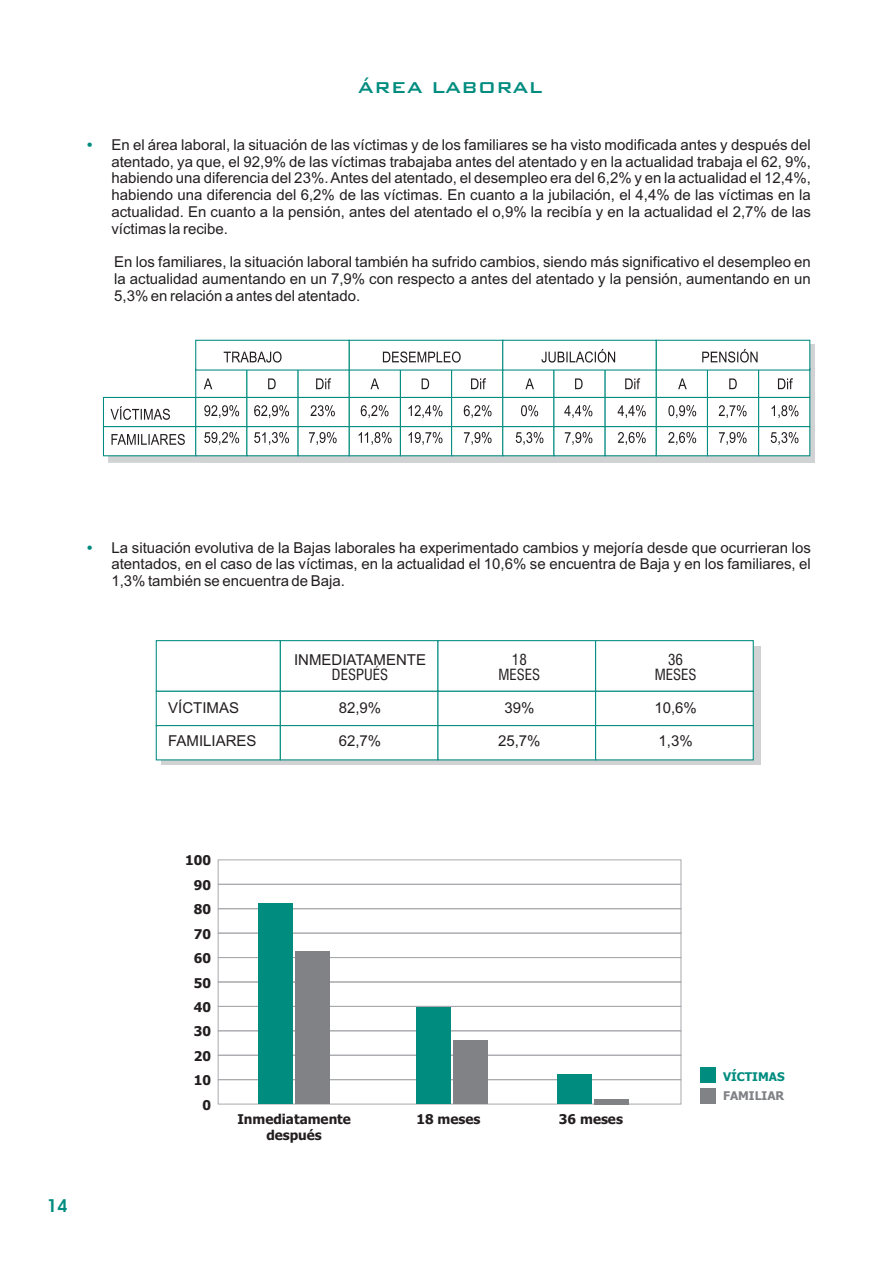
<style>
.page{position:relative;width:893px;height:1263px;background:#fff}
.page>*{position:absolute;margin:0;border:0;box-sizing:border-box;transform-origin:0 0}
.t1{font:500 21px "Bank Gothic BT";color:#008c7f}
.t2{font:700 18px "Avant Garde IT Cby BT";color:#008c7f}
.t3{font:15px/16.8px "Arial";color:#231f20;text-align:justify}
.t4{font:condensed 15px "Swiss 721 BT";color:#231f20}
.t5{font:700 13.5px/24.5px "Tahoma";color:#231f20;text-align:right}
.t6{font:700 12px "Tahoma";color:#008c7f}
.t7{font:700 12px "Tahoma";color:#808285}
.s1{font-weight:700;color:#008c7f}
</style>
<div class="page">
<div style="left:202px;top:344px;width:613px;height:119px;background:#d1d2d4"></div>
<svg style="left:102px;top:339px;width:709px;height:118px"></svg>
<div style="left:161px;top:646px;width:599px;height:119px;background:#d1d2d4"></div>
<svg style="left:155px;top:640px;width:599px;height:121px"></svg>
<div style="left:218px;top:859px;width:463px;height:26px;border:1px solid #a8a9ad"></div>
<div style="left:218px;top:884px;width:463px;height:25px;border:1px solid #a8a9ad"></div>
<div style="left:218px;top:908px;width:463px;height:25px;border:1px solid #a8a9ad"></div>
<div style="left:218px;top:933px;width:463px;height:25px;border:1px solid #a8a9ad"></div>
<div style="left:218px;top:957px;width:463px;height:25px;border:1px solid #a8a9ad"></div>
<div style="left:218px;top:981px;width:463px;height:26px;border:1px solid #a8a9ad"></div>
<div style="left:218px;top:1006px;width:463px;height:25px;border:1px solid #a8a9ad"></div>
<div style="left:218px;top:1030px;width:463px;height:26px;border:1px solid #a8a9ad"></div>
<div style="left:218px;top:1055px;width:463px;height:25px;border:1px solid #a8a9ad"></div>
<div style="left:218px;top:1079px;width:463px;height:25px;border:1px solid #a8a9ad"></div>
<div style="left:258px;top:903px;width:34px;height:201px;background:#008c7f"></div>
<div style="left:295px;top:952px;width:34px;height:152px;background:#808285"></div>
<div style="left:417px;top:1007px;width:34px;height:97px;background:#008c7f"></div>
<div style="left:454px;top:1040px;width:34px;height:64px;background:#808285"></div>
<div style="left:557px;top:1075px;width:34px;height:29px;background:#008c7f"></div>
<div style="left:594px;top:1099px;width:34px;height:5px;background:#808285"></div>
<div style="left:700px;top:1067px;width:15px;height:16px;background:#008c7f"></div>
<div style="left:700px;top:1089px;width:15px;height:15px;background:#808285"></div>
<h1 class="t1" style="left:358px;top:77px;width:187px">ÁREA LABORAL</h1>
<p class="t3" style="left:111px;top:138px;width:701px;text-indent:-24px"><span class="s1">•</span> En el área laboral, la situación de las víctimas y de los familiares se ha visto modificada antes y después del atentado, ya que, el 92,9% de las víctimas trabajaba antes del atentado y en la actualidad trabaja el 62, 9%, habiendo una diferencia del 23%. Antes del atentado, el desempleo era del 6,2% y en la actualidad el 12,4%, habiendo una diferencia del 6,2% de las víctimas. En cuanto a la jubilación, el 4,4% de las víctimas en la actualidad. En cuanto a la pensión, antes del atentado el o,9% la recibía y en la actualidad el 2,7% de las víctimas la recibe.</p>
<p class="t3" style="left:114px;top:255px;width:698px">En los familiares, la situación laboral también ha sufrido cambios, siendo más significativo el desempleo en la actualidad aumentando en un 7,9% con respecto a antes del atentado y la pensión, aumentando en un 5,3% en relación a antes del atentado.</p>
<p class="t3" style="left:111px;top:540px;width:701px;text-indent:-24px"><span class="s1">•</span> La situación evolutiva de la Bajas laborales ha experimentado cambios y mejoría desde que ocurrieran los atentados, en el caso de las víctimas, en la actualidad el 10,6% se encuentra de Baja y en los familiares, el 1,3% también se encuentra de Baja.</p>
<p class="t4" style="left:512px;top:653px;width:16px">18</p>
<p class="t4" style="left:668px;top:653px;width:16px">36</p>
<p class="t3" style="left:294px;top:652px;width:133px">INMEDIATAMENTE</p>
<p class="t4" style="left:332px;top:668px;width:58px">DESPUÉS</p>
<p class="t4" style="left:498px;top:668px;width:43px">MESES</p>
<p class="t4" style="left:655px;top:668px;width:43px">MESES</p>
<p class="t3" style="left:168px;top:701px;width:72px">VÍCTIMAS</p>
<p class="t3" style="left:339px;top:701px;width:44px">82,9%</p>
<p class="t3" style="left:504px;top:701px;width:32px">39%</p>
<p class="t3" style="left:654px;top:701px;width:44px">10,6%</p>
<p class="t3" style="left:168px;top:733px;width:90px">FAMILIARES</p>
<p class="t3" style="left:339px;top:733px;width:44px">62,7%</p>
<p class="t3" style="left:498px;top:733px;width:44px">25,7%</p>
<p class="t3" style="left:658px;top:733px;width:36px">1,3%</p>
<p class="t2" style="left:47px;top:1198px;width:22px">14</p>
<p class="t5" style="left:185px;top:849px;width:27px">100<br>90<br>80<br>70<br>60<br>50<br>40<br>30<br>20<br>10<br>0</p>
<p class="t5" style="left:237px;top:1112px;width:115px;line-height:16.4px;text-align:center">Inmediatamente después</p>
<p class="t5" style="left:416px;top:1108px;width:65px">18 meses</p>
<p class="t5" style="left:559px;top:1108px;width:65px">36 meses</p>
<p class="t6" style="left:723px;top:1072px;width:63px">VÍCTIMAS</p>
<p class="t7" style="left:723px;top:1090px;width:63px">FAMILIAR</p>
</div>
